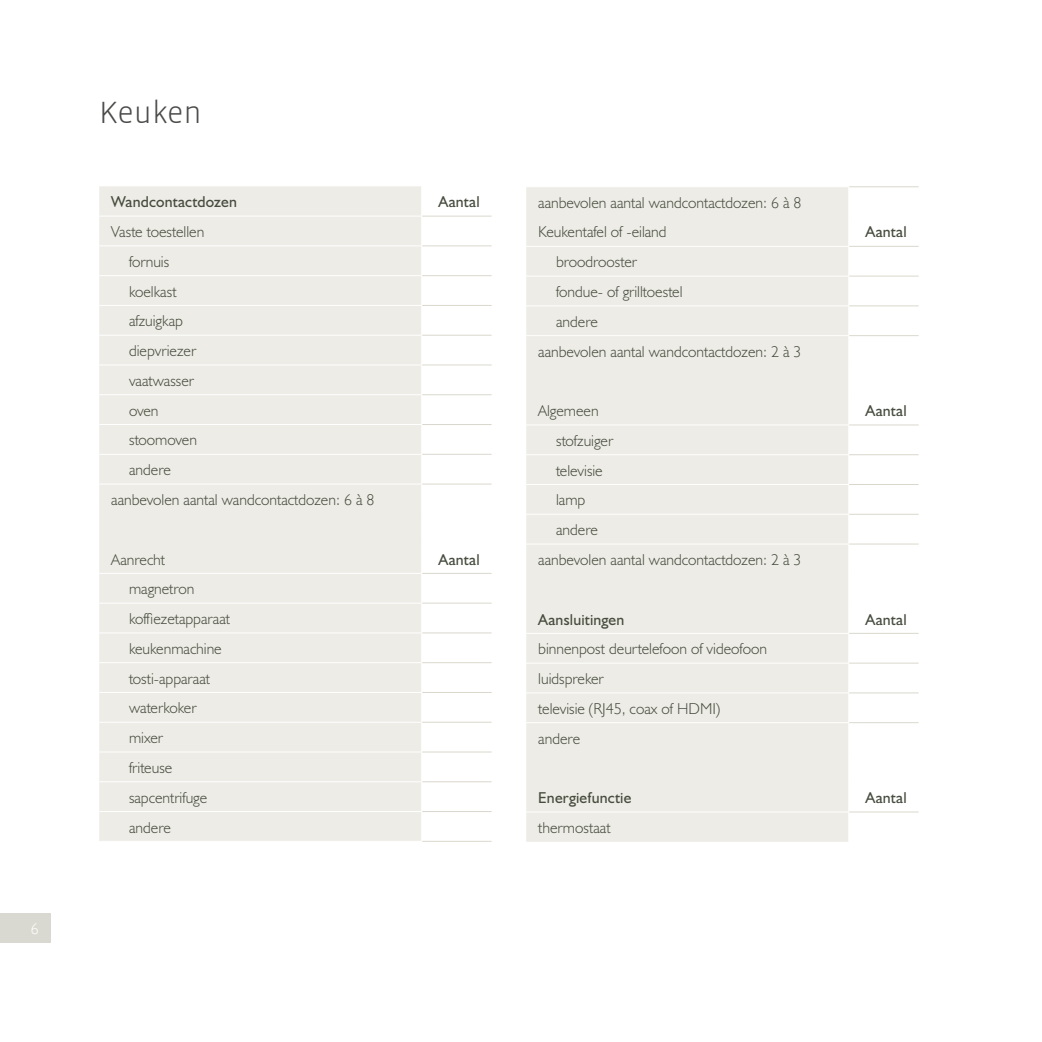
<style>
.page{position:relative;width:1042px;height:1042px;background:#fff}
.page>*{position:absolute;margin:0;border:0;box-sizing:border-box;transform-origin:0 0}
.t1{font:300 31.5px "Vista Sans";color:#4a4a49}
.t2{font:300 15.75px/29.8px "Humanist 521 BT";color:#464c3e}
.t3{font:15.75px "Humanist 521 BT";letter-spacing:.015em;color:#464c3e}
.t4{font:300 15.75px "Humanist 521 BT";color:#fff}
</style>
<div class="page">
<div style="left:0;top:913px;width:50px;height:30px;background:#dad9d1"></div>
<div style="left:99px;top:186px;width:322px;height:655px;background:#edece6"></div>
<hr style="left:99px;top:216px;width:323px;height:1px;background:#fff">
<hr style="left:99px;top:245px;width:323px;height:1px;background:#fff">
<hr style="left:99px;top:275px;width:323px;height:1px;background:#fff">
<hr style="left:99px;top:305px;width:323px;height:1px;background:#fff">
<hr style="left:99px;top:335px;width:323px;height:1px;background:#fff">
<hr style="left:99px;top:364px;width:323px;height:1px;background:#fff">
<hr style="left:99px;top:394px;width:323px;height:1px;background:#fff">
<hr style="left:99px;top:424px;width:323px;height:1px;background:#fff">
<hr style="left:99px;top:454px;width:323px;height:1px;background:#fff">
<hr style="left:99px;top:484px;width:323px;height:1px;background:#fff">
<hr style="left:99px;top:573px;width:323px;height:1px;background:#fff">
<hr style="left:99px;top:603px;width:323px;height:1px;background:#fff">
<hr style="left:99px;top:632px;width:323px;height:1px;background:#fff">
<hr style="left:99px;top:662px;width:323px;height:1px;background:#fff">
<hr style="left:99px;top:692px;width:323px;height:1px;background:#fff">
<hr style="left:99px;top:722px;width:323px;height:1px;background:#fff">
<hr style="left:99px;top:751px;width:323px;height:1px;background:#fff">
<hr style="left:99px;top:781px;width:323px;height:1px;background:#fff">
<hr style="left:99px;top:811px;width:323px;height:1px;background:#fff">
<hr style="left:422px;top:216px;width:70px;height:1px;background:#dad8cd">
<hr style="left:422px;top:245px;width:70px;height:1px;background:#dad8cd">
<hr style="left:422px;top:275px;width:70px;height:1px;background:#dad8cd">
<hr style="left:422px;top:305px;width:70px;height:1px;background:#dad8cd">
<hr style="left:422px;top:335px;width:70px;height:1px;background:#dad8cd">
<hr style="left:422px;top:364px;width:70px;height:1px;background:#dad8cd">
<hr style="left:422px;top:394px;width:70px;height:1px;background:#dad8cd">
<hr style="left:422px;top:424px;width:70px;height:1px;background:#dad8cd">
<hr style="left:422px;top:454px;width:70px;height:1px;background:#dad8cd">
<hr style="left:422px;top:484px;width:70px;height:1px;background:#dad8cd">
<hr style="left:422px;top:573px;width:70px;height:1px;background:#dad8cd">
<hr style="left:422px;top:603px;width:70px;height:1px;background:#dad8cd">
<hr style="left:422px;top:632px;width:70px;height:1px;background:#dad8cd">
<hr style="left:422px;top:662px;width:70px;height:1px;background:#dad8cd">
<hr style="left:422px;top:692px;width:70px;height:1px;background:#dad8cd">
<hr style="left:422px;top:722px;width:70px;height:1px;background:#dad8cd">
<hr style="left:422px;top:751px;width:70px;height:1px;background:#dad8cd">
<hr style="left:422px;top:781px;width:70px;height:1px;background:#dad8cd">
<hr style="left:422px;top:811px;width:70px;height:1px;background:#dad8cd">
<hr style="left:422px;top:841px;width:70px;height:1px;background:#dad8cd">
<div style="left:526px;top:187px;width:322px;height:655px;background:#edece6"></div>
<hr style="left:526px;top:246px;width:323px;height:1px;background:#fff">
<hr style="left:526px;top:276px;width:323px;height:1px;background:#fff">
<hr style="left:526px;top:305px;width:323px;height:1px;background:#fff">
<hr style="left:526px;top:335px;width:323px;height:1px;background:#fff">
<hr style="left:526px;top:424px;width:323px;height:1px;background:#fff">
<hr style="left:526px;top:454px;width:323px;height:1px;background:#fff">
<hr style="left:526px;top:484px;width:323px;height:1px;background:#fff">
<hr style="left:526px;top:514px;width:323px;height:1px;background:#fff">
<hr style="left:526px;top:543px;width:323px;height:1px;background:#fff">
<hr style="left:526px;top:633px;width:323px;height:1px;background:#fff">
<hr style="left:526px;top:663px;width:323px;height:1px;background:#fff">
<hr style="left:526px;top:692px;width:323px;height:1px;background:#fff">
<hr style="left:526px;top:722px;width:323px;height:1px;background:#fff">
<hr style="left:526px;top:811px;width:323px;height:1px;background:#fff">
<hr style="left:849px;top:186px;width:69px;height:1px;background:#dad8cd">
<hr style="left:849px;top:246px;width:69px;height:1px;background:#dad8cd">
<hr style="left:849px;top:276px;width:69px;height:1px;background:#dad8cd">
<hr style="left:849px;top:305px;width:69px;height:1px;background:#dad8cd">
<hr style="left:849px;top:335px;width:69px;height:1px;background:#dad8cd">
<hr style="left:849px;top:424px;width:69px;height:1px;background:#dad8cd">
<hr style="left:849px;top:454px;width:69px;height:1px;background:#dad8cd">
<hr style="left:849px;top:484px;width:69px;height:1px;background:#dad8cd">
<hr style="left:849px;top:514px;width:69px;height:1px;background:#dad8cd">
<hr style="left:849px;top:543px;width:69px;height:1px;background:#dad8cd">
<hr style="left:849px;top:633px;width:69px;height:1px;background:#dad8cd">
<hr style="left:849px;top:663px;width:69px;height:1px;background:#dad8cd">
<hr style="left:849px;top:692px;width:69px;height:1px;background:#dad8cd">
<hr style="left:849px;top:722px;width:69px;height:1px;background:#dad8cd">
<hr style="left:849px;top:811px;width:69px;height:1px;background:#dad8cd">
<p class="t4" style="left:31px;top:918px;width:9px">6</p>
<h1 class="t1" style="left:99px;top:93px;width:104px">Keuken</h1>
<p class="t3" style="left:111px;top:192px;width:127px">Wandcontactdozen</p>
<p class="t3" style="left:438px;top:192px;width:43px">Aantal</p>
<p class="t2" style="left:111px;top:217px;width:95px">Vaste toestellen</p>
<p class="t2" style="left:129px;top:246px;width:42px">fornuis</p>
<p class="t2" style="left:129px;top:276px;width:49px">koelkast</p>
<p class="t2" style="left:129px;top:306px;width:55px">afzuigkap</p>
<p class="t2" style="left:129px;top:336px;width:69px">diepvriezer</p>
<p class="t2" style="left:129px;top:365px;width:67px">vaatwasser</p>
<p class="t2" style="left:129px;top:395px;width:31px">oven</p>
<p class="t2" style="left:129px;top:425px;width:69px">stoomoven</p>
<p class="t2" style="left:129px;top:455px;width:43px">andere</p>
<p class="t2" style="left:111px;top:484px;width:265px">aanbevolen aantal wandcontactdozen: 6 à 8</p>
<p class="t2" style="left:111px;top:544px;width:55px">Aanrecht</p>
<p class="t3" style="left:438px;top:549px;width:43px">Aantal</p>
<p class="t2" style="left:129px;top:574px;width:103px">magnetron koffiezetapparaat keukenmachine tosti-apparaat waterkoker mixer<br>friteuse sapcentrifuge andere</p>
<p class="t2" style="left:538px;top:187px;width:265px">aanbevolen aantal wandcontactdozen: 6 à 8<br>Keukentafel of -eiland</p>
<p class="t2" style="left:556px;top:247px;width:83px">broodrooster</p>
<p class="t2" style="left:556px;top:277px;width:128px">fondue- of grilltoestel</p>
<p class="t2" style="left:556px;top:306px;width:43px">andere</p>
<p class="t2" style="left:538px;top:336px;width:265px">aanbevolen aantal wandcontactdozen: 2 à 3</p>
<p class="t3" style="left:865px;top:222px;width:43px">Aantal</p>
<p class="t2" style="left:538px;top:396px;width:62px">Algemeen</p>
<p class="t3" style="left:865px;top:401px;width:43px">Aantal</p>
<p class="t2" style="left:556px;top:425px;width:59px">stofzuiger</p>
<p class="t2" style="left:556px;top:455px;width:48px">televisie</p>
<p class="t2" style="left:556px;top:485px;width:31px">lamp</p>
<p class="t2" style="left:556px;top:515px;width:43px">andere</p>
<p class="t2" style="left:538px;top:544px;width:265px">aanbevolen aantal wandcontactdozen: 2 à 3</p>
<p class="t3" style="left:538px;top:609px;width:88px">Aansluitingen</p>
<p class="t3" style="left:865px;top:609px;width:43px">Aantal</p>
<p class="t2" style="left:538px;top:634px;width:230px">binnenpost deurtelefoon of videofoon luidspreker<br>televisie (RJ45, coax of HDMI)<br>andere</p>
<p class="t3" style="left:538px;top:787px;width:95px">Energiefunctie</p>
<p class="t3" style="left:865px;top:787px;width:43px">Aantal</p>
<p class="t2" style="left:538px;top:812px;width:74px">thermostaat</p>
</div>
